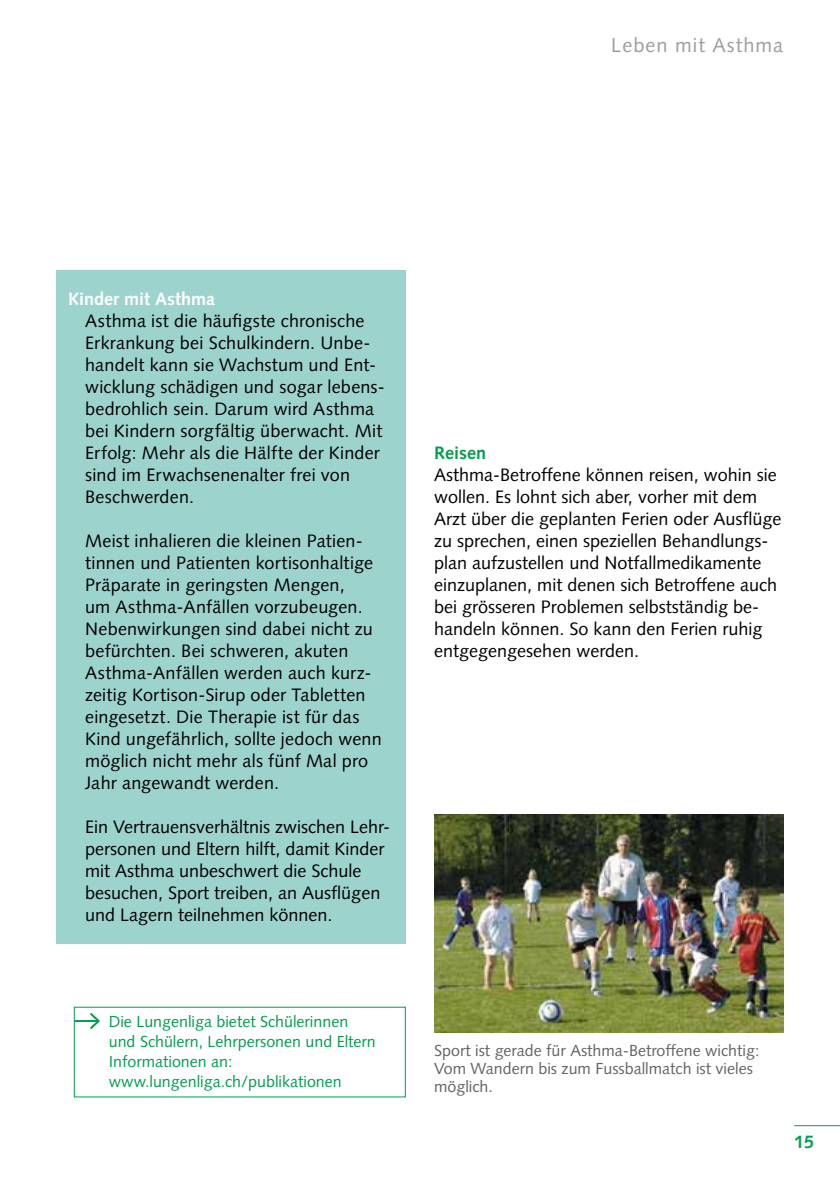
<style>
.page{position:relative;width:840px;height:1191px;background:#fff}
.page>*{position:absolute;margin:0;border:0;box-sizing:border-box;transform-origin:0 0}
.t1{font:20px "Syntax LT Std";letter-spacing:.05em;color:#9d9d9c}
.t2{font:18px/22px "Syntax LT Std";letter-spacing:.005em;color:#000}
.t3{font:700 18px "Syntax LT Std";color:#fff}
.t4{font:700 18px "Syntax LT Std";color:#009e4d}
.t5{font:16px/20px "Syntax LT Std";color:#009e4d}
.t6{font:16px/18px "Syntax LT Std";color:#646363}
</style>
<div class="page">
<hr style="left:793px;top:1125px;width:46px;height:1px;background:#009e4d">
<div style="left:57px;top:270px;width:348px;height:673px;background:#9dd3cd"></div>
<img style="left:434px;top:814px;width:348px;height:219px">
<hr style="left:74px;top:1020px;width:25px;height:2px;background:#009e4d">
<svg style="left:90px;top:1013px;width:10px;height:17px"></svg>
<p class="t1" style="left:611px;top:33px;width:173px">Leben mit Asthma</p>
<p class="t3" style="left:68px;top:288px;width:148px">Kinder mit Asthma</p>
<p class="t2" style="left:85px;top:310px;width:301px">Asthma ist die häufigste chronische Erkrankung bei Schulkindern. Unbe&shy;handelt kann sie Wachstum und Ent&shy;wicklung schädigen und sogar lebens&shy;bedrohlich sein. Darum wird Asthma bei Kindern sorgfältig überwacht. Mit Erfolg: Mehr als die Hälfte der Kinder sind im Erwachsenenalter frei von Beschwerden.</p>
<p class="t2" style="left:85px;top:530px;width:298px">Meist inhalieren die kleinen Patien&shy;tinnen und Patienten kortisonhaltige Präparate in geringsten Mengen,<br>um Asthma-Anfällen vorzubeugen.<br>Nebenwirkungen sind dabei nicht zu befürchten. Bei schweren, akuten Asthma-Anfällen werden auch kurz&shy;zeitig Kortison-Sirup oder Tabletten eingesetzt. Die Therapie ist für das Kind ungefährlich, sollte jedoch wenn möglich nicht mehr als fünf Mal pro Jahr angewandt werden.</p>
<p class="t2" style="left:85px;top:816px;width:306px">Ein Vertrauensverhältnis zwischen Lehr&shy;personen und Eltern hilft, damit Kinder mit Asthma unbeschwert die Schule besuchen, Sport treiben, an Ausflügen und Lagern teilnehmen können.</p>
<p class="t5" style="left:109px;top:1011px;width:268px">Die Lungenliga bietet Schülerinnen und Schülern, Lehrpersonen und Eltern<br>Informationen an: www.lungenliga.ch/publikationen</p>
<p class="t4" style="left:434px;top:442px;width:53px">Reisen</p>
<p class="t2" style="left:434px;top:464px;width:349px">Asthma-Betroffene können reisen, wohin sie wollen. Es lohnt sich aber, vorher mit dem Arzt über die geplanten Ferien oder Ausflüge zu sprechen, einen speziellen Behandlungs&shy;plan aufzustellen und Notfallmedikamente einzuplanen, mit denen sich Betroffene auch bei grösseren Problemen selbstständig be&shy;handeln können. So kann den Ferien ruhig entgegengesehen werden.</p>
<p class="t6" style="left:434px;top:1041px;width:326px">Sport ist gerade für Asthma-Betroffene wichtig:<br>Vom Wandern bis zum Fussballmatch ist vieles möglich.</p>
<p class="t4" style="left:793px;top:1130px;width:22px">15</p>
</div>
